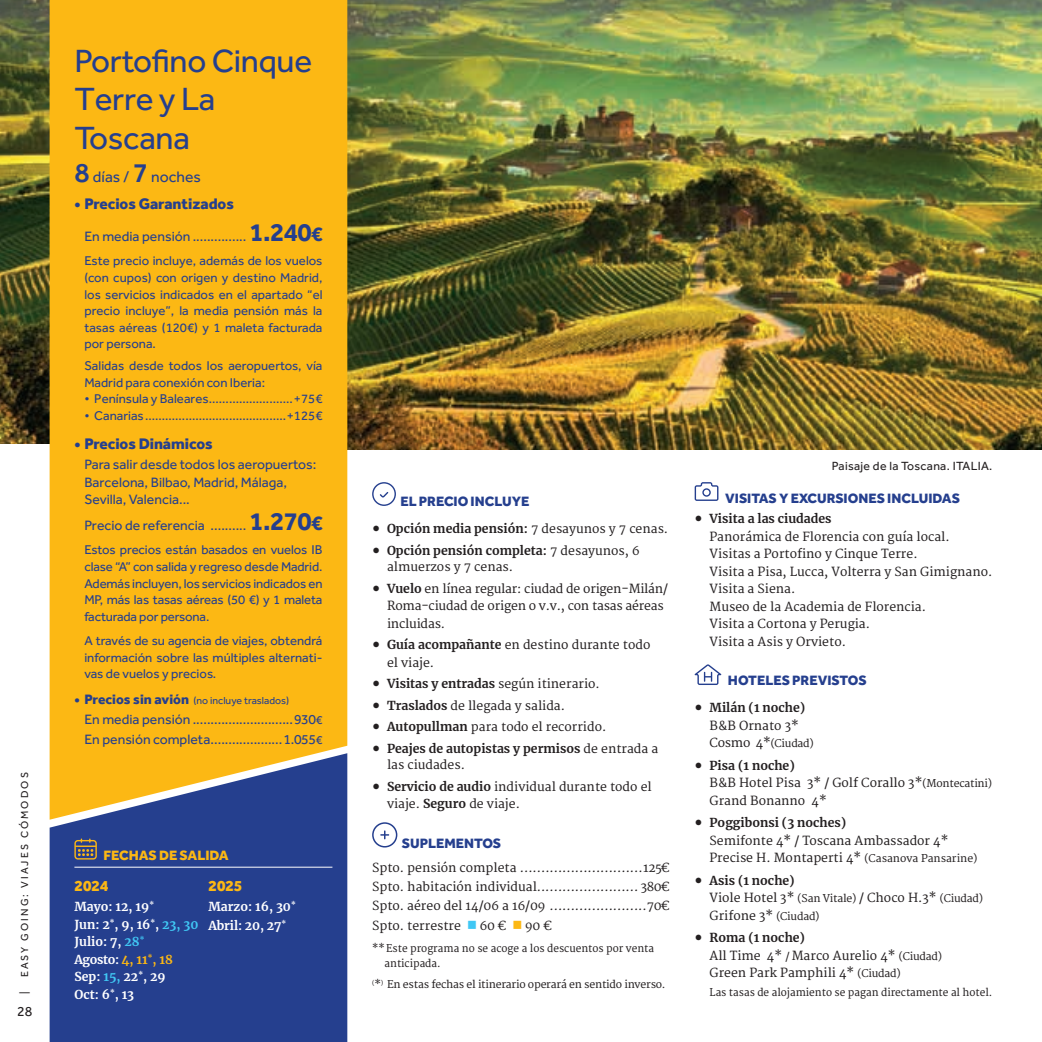
<style>
.page{position:relative;width:1042px;height:1042px;background:#fff}
.page>*{position:absolute;margin:0;border:0;box-sizing:border-box;transform-origin:0 0}
.t1{font:33.25px/38.5px "Effra";letter-spacing:-.01em;color:#253f8e}
.t2{font:700 26.25px "Effra";letter-spacing:-.025em;color:#253f8e}
.t3{font:800 15.75px "Effra";letter-spacing:-.005em;color:#253f8e}
.t4{font:15.75px "Effra";color:#253f8e}
.t5{font:800 15.75px "Effra";letter-spacing:-.005em;color:#fcb814}
.t6{font:14px/17.5px "Effra";color:#253f8e}
.t7{font:800 14px "Effra";color:#253f8e}
.t8{font:800 14px "Effra";color:#fcb814}
.t9{font:14px "Effra";color:#231f20}
.t10{font:13.12px/16.6px "Effra";color:#253f8e;text-align:justify}
.t11{font:12.25px/17.5px "Merriweather";color:#231f20}
.t12{font:700 12.25px/16.6px "Merriweather";color:#231f20}
.t13{font:700 12.25px "Merriweather";color:#fff}
.t14{font:12.25px "Effra";letter-spacing:.025em;color:#231f20}
.t15{font:700 12.25px "Merriweather";letter-spacing:-.03em;color:#fff}
.t16{font:10.5px/14.9px "Merriweather";color:#231f20;scale:.96 1}
.t17{font:10.5px "Merriweather";letter-spacing:-.02em;color:#231f20}
.t18{font:10.5px "Effra";color:#253f8e}
.t19{font:10.5px "Effra";letter-spacing:.2em;color:#231f20}
.t20{font:10.5px "Merriweather";color:#231f20}
.s1{font-weight:500;font-size:28px}
.s2{font-size:21px}
.s3{font-weight:800;font-size:14px}
.s4{font-size:12.25px}
.s5{color:#40c7f4}
.s6{color:#fcb814}
.s7{font-family:"Minion Pro";font-weight:400;font-size:21px}
.s8{font-weight:400}
.s9{font-family:"Minion Pro";font-size:21px}
.s10{font-weight:700}
.s11{font-size:10.5px}
</style>
<div class="page">
<div style="left:50px;top:819px;width:297px;height:223px;background:#253f8e"></div>
<img style="left:347px;top:0;width:695px;height:450px">
<img style="left:0;top:0;width:50px;height:443px">
<div style="left:50px;top:0;width:297px;height:819px;background:#fcb814"></div>
<svg style="left:694px;top:482px;width:24px;height:19px"></svg>
<svg style="left:694px;top:664px;width:27px;height:21px"></svg>
<svg style="left:372px;top:482px;width:24px;height:24px"></svg>
<svg style="left:372px;top:822px;width:25px;height:25px"></svg>
<hr style="left:74px;top:867px;width:258px;height:1px;background:#fff">
<svg style="left:74px;top:838px;width:23px;height:21px"></svg>
<p class="t19" style="left:18px;top:977px;width:206px;rotate:-90deg">EASY GOING: VIAJES CÓMODOS</p>
<p class="t19" style="left:18px;top:994px;width:4px;rotate:-90deg">|</p>
<p class="t9" style="left:17px;top:1003px;width:17px">28</p>
<p class="t1" style="left:74px;top:41px;width:239px">Portofino Cinque<br>Terre y La<br>Toscana</p>
<p class="t4" style="left:74px;top:167px;width:128px"><span class="s1">8</span> días / <span class="s1">7</span> noches</p>
<p class="t3" style="left:74px;top:194px;width:161px">• Precios Garantizados</p>
<p class="t6" style="left:84px;top:228px;width:108px">En media pensión</p>
<p class="t2" style="left:250px;top:216px;width:74px">1.240<span class="s2">€</span></p>
<p class="t10" style="left:84px;top:252px;width:240px">Este precio incluye, además de los vuelos (con cupos) con origen y destino Madrid, los servicios indicados en el apartado “el precio incluye”, la media pensión más la tasas aéreas (120€) y 1 maleta facturada por persona.</p>
<p class="t10" style="left:84px;top:357px;width:240px">Salidas desde todos los aeropuertos, vía<br>Madrid para conexión con Iberia:</p>
<p class="t10" style="left:84px;top:390px;width:126px">• Península y Baleares</p>
<p class="t10" style="left:294px;top:390px;width:30px">+75€</p>
<p class="t10" style="left:84px;top:407px;width:61px">• Canarias</p>
<p class="t10" style="left:287px;top:407px;width:37px">+125€</p>
<p class="t3" style="left:74px;top:434px;width:140px">• Precios Dinámicos</p>
<p class="t6" style="left:84px;top:455px;width:233px">Para salir desde todos los aeropuertos:<br>Barcelona, Bilbao, Madrid, Málaga,<br>Sevilla, Valencia...</p>
<p class="t6" style="left:84px;top:517px;width:122px">Precio de referencia</p>
<p class="t2" style="left:250px;top:505px;width:74px">1.270<span class="s2">€</span></p>
<p class="t10" style="left:84px;top:541px;width:240px">Estos precios están basados en vuelos IB clase “A” con salida y regreso desde Madrid.<br>Además incluyen, los servicios indicados en MP, más las tasas aéreas (50 €) y 1 maleta facturada por persona.</p>
<p class="t10" style="left:84px;top:632px;width:240px">A través de su agencia de viajes, obtendrá información sobre las múltiples alternati&shy;vas de vuelos y precios.</p>
<p class="t18" style="left:74px;top:694px;width:216px"><span class="s3">• Precios sin avión</span> (no incluye traslados)</p>
<p class="t6" style="left:84px;top:711px;width:108px">En media pensión</p>
<p class="t6" style="left:294px;top:711px;width:30px">930<span class="s4">€</span></p>
<p class="t6" style="left:84px;top:730px;width:127px">En pensión completa</p>
<p class="t6" style="left:283px;top:730px;width:41px">1.055<span class="s4">€</span></p>
<p class="t8" style="left:104px;top:846px;width:127px">FECHAS DE SALIDA</p>
<p class="t5" style="left:74px;top:876px;width:36px">2024</p>
<p class="t13" style="left:74px;top:898px;width:81px">Mayo: 12, 19<sup>*</sup></p>
<p class="t13" style="left:74px;top:916px;width:126px">Jun: 2<sup>*</sup>, 9, 16<sup>*</sup>, <span class="s5">23, 30</span></p>
<p class="t13" style="left:74px;top:933px;width:72px">Julio: 7, <span class="s5">28</span><sup>*</sup></p>
<p class="t15" style="left:74px;top:951px;width:100px">Agosto: <span class="s6">4, 11</span><sup>*</sup><span class="s6">, 18</span></p>
<p class="t13" style="left:74px;top:968px;width:93px">Sep: <span class="s5">15,</span> 22<sup>*</sup>, 29</p>
<p class="t13" style="left:74px;top:986px;width:61px">Oct: 6<sup>*</sup>, 13</p>
<p class="t5" style="left:208px;top:876px;width:35px">2025</p>
<p class="t13" style="left:208px;top:898px;width:89px">Marzo: 16, 30<sup>*</sup></p>
<p class="t13" style="left:208px;top:916px;width:79px">Abril: 20, 27<sup>*</sup></p>
<p class="t7" style="left:400px;top:492px;width:131px">EL PRECIO INCLUYE</p>
<p class="t12" style="left:372px;top:520px;width:297px"><span class="s7">•</span> Opción media pensión: <span class="s8">7 desayunos y 7 cenas.</span></p>
<p class="t11" style="left:387px;top:543px;width:254px;line-height:16.6px;text-indent:-15px"><span class="s9">•</span> <span class="s10">Opción pensión completa:</span> 7 desayunos, 6 almuerzos y 7 cenas.</p>
<p class="t11" style="left:387px;top:580px;width:282px;text-indent:-15px"><span class="s9">•</span> <span class="s10">Vuelo</span> en línea regular: ciudad de origen-Milán/<br>Roma-ciudad de origen o v.v., con tasas aéreas incluidas.</p>
<p class="t11" style="left:387px;top:637px;width:265px;text-indent:-15px"><span class="s9">•</span> <span class="s10">Guía acompañante</span> en destino durante todo el viaje.</p>
<p class="t12" style="left:372px;top:675px;width:229px"><span class="s7">•</span> Visitas y entradas <span class="s8">según itinerario.</span></p>
<p class="t11" style="left:372px;top:697px;width:194px"><span class="s9">•</span> <span class="s10">Traslados</span> de llegada y salida.</p>
<p class="t11" style="left:372px;top:719px;width:236px"><span class="s9">•</span> <span class="s10">Autopullman</span> para todo el recorrido.</p>
<p class="t12" style="left:387px;top:740px;width:273px;text-indent:-15px"><span class="s7">•</span> Peajes de autopistas y permisos <span class="s8">de entrada a las ciudades.</span></p>
<p class="t11" style="left:387px;top:778px;width:266px;text-indent:-15px"><span class="s9">•</span> <span class="s10">Servicio de audio</span> individual durante todo el viaje. <span class="s10">Seguro</span> de viaje.</p>
<p class="t7" style="left:402px;top:834px;width:101px">SUPLEMENTOS</p>
<p class="t11" style="left:372px;top:859px;width:146px">Spto. pensión completa</p>
<p class="t11" style="left:643px;top:859px;width:28px">125€</p>
<p class="t11" style="left:372px;top:878px;width:166px">Spto. habitación individual</p>
<p class="t11" style="left:641px;top:878px;width:31px">380€</p>
<p class="t11" style="left:372px;top:897px;width:175px">Spto. aéreo del 14/06 a 16/09</p>
<p class="t11" style="left:647px;top:897px;width:25px">70€</p>
<p class="t11" style="left:372px;top:917px;width:181px">Spto. terrestre <span class="s5">■</span> 60 € <span class="s6">■</span> 90 €</p>
<p class="t16" style="left:384px;top:941px;width:282px;text-indent:-12px">**Este programa no se acoge a los descuentos por venta anticipada.</p>
<p class="t17" style="left:372px;top:978px;width:295px"><sup>(</sup>*<sup>)</sup> En estas fechas el itinerario operará en sentido inverso.</p>
<p class="t14" style="left:832px;top:458px;width:162px">Paisaje de la Toscana. ITALIA.</p>
<p class="t7" style="left:725px;top:489px;width:236px">VISITAS Y EXCURSIONES INCLUIDAS</p>
<p class="t12" style="left:694px;top:510px;width:138px"><span class="s7">•</span> Visita a las ciudades</p>
<p class="t11" style="left:709px;top:528px;width:242px">Panorámica de Florencia con guía local.</p>
<p class="t11" style="left:709px;top:546px;width:209px">Visitas a Portofino y Cinque Terre.</p>
<p class="t11" style="left:709px;top:563px;width:284px">Visita a Pisa, Lucca, Volterra y San Gimignano.</p>
<p class="t11" style="left:709px;top:581px;width:218px">Visita a Siena.<br>Museo de la Academia de Florencia.</p>
<p class="t11" style="left:709px;top:616px;width:162px">Visita a Cortona y Perugia.</p>
<p class="t11" style="left:709px;top:633px;width:138px">Visita a Asis y Orvieto.</p>
<p class="t7" style="left:728px;top:671px;width:140px">HOTELES PREVISTOS</p>
<p class="t12" style="left:694px;top:699px;width:112px"><span class="s7">•</span> Milán (1 noche)</p>
<p class="t11" style="left:709px;top:717px;width:91px">B&amp;B Ornato 3*</p>
<p class="t20" style="left:709px;top:737px;width:106px"><span class="s4">Cosmo 4*</span>(Ciudad)</p>
<p class="t12" style="left:694px;top:757px;width:102px"><span class="s7">•</span> Pisa (1 noche)</p>
<p class="t11" style="left:709px;top:775px;width:284px">B&amp;B Hotel Pisa 3* / Golf Corallo 3*<span class="s11">(Montecatini)<br></span>Grand Bonanno 4*</p>
<p class="t12" style="left:694px;top:814px;width:153px"><span class="s7">•</span> Poggibonsi (3 noches)</p>
<p class="t11" style="left:709px;top:832px;width:269px">Semifonte 4* / Toscana Ambassador 4*<br>Precise H. Montaperti 4* <span class="s11">(Casanova Pansarine)</span></p>
<p class="t12" style="left:694px;top:872px;width:102px"><span class="s7">•</span> Asis (1 noche)</p>
<p class="t11" style="left:709px;top:890px;width:275px">Viole Hotel 3* <span class="s11">(San Vitale)</span> / Choco H.3* <span class="s11">(Ciudad)<br></span>Grifone 3* <span class="s11">(Ciudad)</span></p>
<p class="t12" style="left:694px;top:929px;width:112px"><span class="s7">•</span> Roma (1 noche)</p>
<p class="t11" style="left:709px;top:947px;width:234px">All Time 4* <span class="s11">/</span> Marco Aurelio 4* <span class="s11">(Ciudad)<br></span>Green Park Pamphili 4* <span class="s11">(Ciudad)</span></p>
<p class="t16" style="left:709px;top:985px;width:296px">Las tasas de alojamiento se pagan directamente al hotel.</p>
</div>
